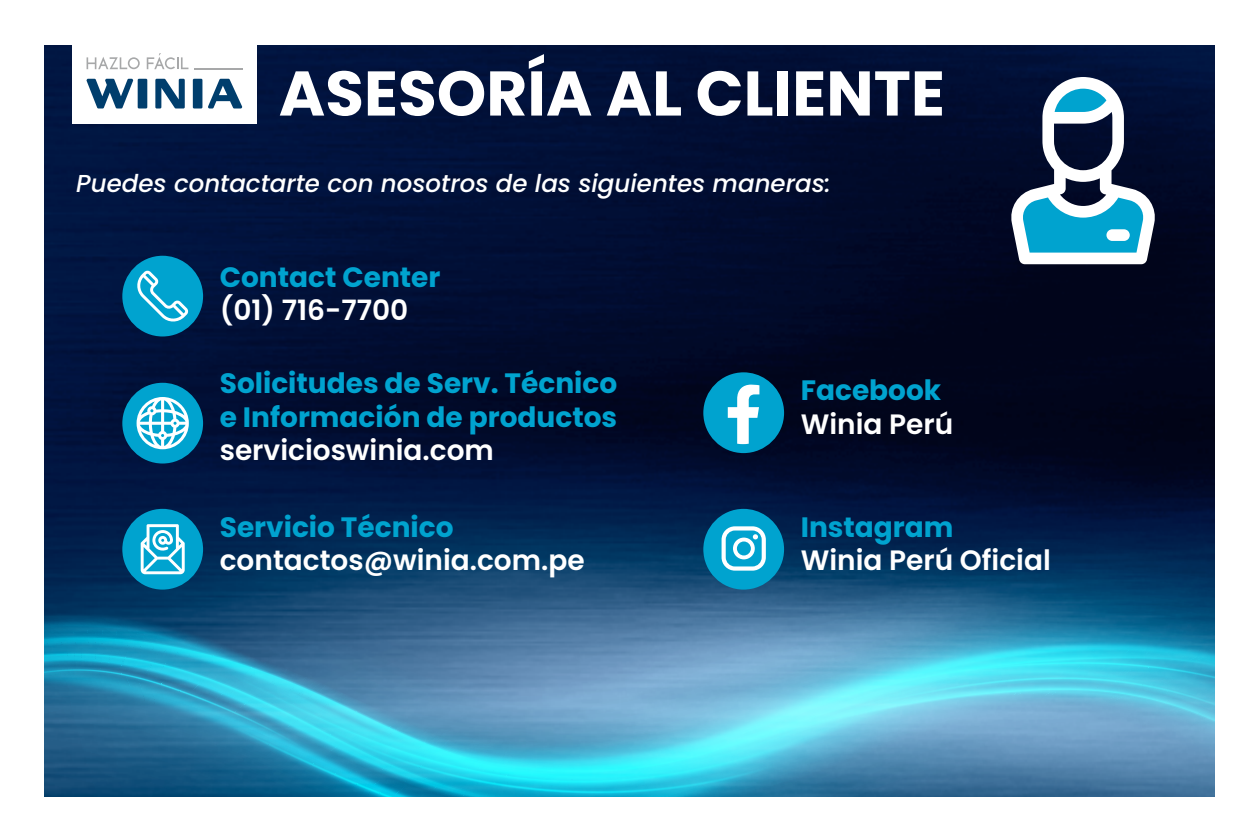
<style>
.page{position:relative;width:1260px;height:840px;background:#fff}
.page>*{position:absolute;margin:0;border:0;box-sizing:border-box;transform-origin:0 0}
.t1{font:700 63px "Poppins";color:#fff}
.t2{font:700 28px/33.6px "Poppins";color:#00a3cf}
.t3{font:600 28px "Poppins";color:#fff}
.t4{font:italic 500 24.5px "Poppins";color:#fff}
</style>
<div class="page">
<img style="left:45px;top:46px;width:1169px;height:567px">
<svg style="left:212px;top:552px;width:287px;height:69px;background:#11446e"></svg>
<svg style="left:499px;top:517px;width:715px;height:104px;background:#0f3e6a"></svg>
<svg style="left:45px;top:621px;width:1169px;height:175px;background:#489ec1"></svg>
<div style="left:72px;top:37px;width:185px;height:87px;background:#fff"></div>
<div style="left:138px;top:79px;width:9px;height:30px;background:#003e6d;border-radius:2px"></div>
<div style="left:193px;top:79px;width:9px;height:30px;background:#003e6d;border-radius:2px"></div>
<svg style="left:86px;top:79px;width:47px;height:30px"></svg>
<svg style="left:155px;top:79px;width:30px;height:30px"></svg>
<svg style="left:208px;top:79px;width:34px;height:30px"></svg>
<svg style="left:87px;top:57px;width:53px;height:12px"></svg>
<svg style="left:147px;top:53px;width:41px;height:16px"></svg>
<hr style="left:194px;top:68px;width:48px;height:1px;background:#a7a8a9">
<svg style="left:122px;top:256px;width:81px;height:80px;background:#158cb4"></svg>
<svg style="left:122px;top:383px;width:81px;height:81px"></svg>
<svg style="left:122px;top:509px;width:81px;height:81px;background:#2694ba"></svg>
<svg style="left:703px;top:509px;width:81px;height:81px;background:#2296bc"></svg>
<svg style="left:703px;top:372px;width:81px;height:81px;background:#258daf"></svg>
<svg style="left:1009px;top:77px;width:148px;height:187px"></svg>
<h1 class="t1" style="left:279px;top:57px;width:668px">ASESORÍA AL CLIENTE</h1>
<p class="t4" style="left:76px;top:169px;width:756px">Puedes contactarte con nosotros de las siguientes maneras:</p>
<p class="t2" style="left:220px;top:260px;width:222px">Contact Center</p>
<p class="t3" style="left:220px;top:294px;width:190px">(01) 716-7700</p>
<p class="t2" style="left:220px;top:367px;width:399px">Solicitudes de Serv. Técnico e Información de productos</p>
<p class="t3" style="left:220px;top:434px;width:276px">servicioswinia.com</p>
<p class="t2" style="left:220px;top:510px;width:235px">Servicio Técnico</p>
<p class="t3" style="left:220px;top:544px;width:366px">contactos@winia.com.pe</p>
<p class="t2" style="left:801px;top:374px;width:142px">Facebook</p>
<p class="t3" style="left:801px;top:408px;width:154px">Winia Perú</p>
<p class="t2" style="left:801px;top:510px;width:154px">Instagram</p>
<p class="t3" style="left:801px;top:544px;width:252px">Winia Perú Oficial</p>
</div>
